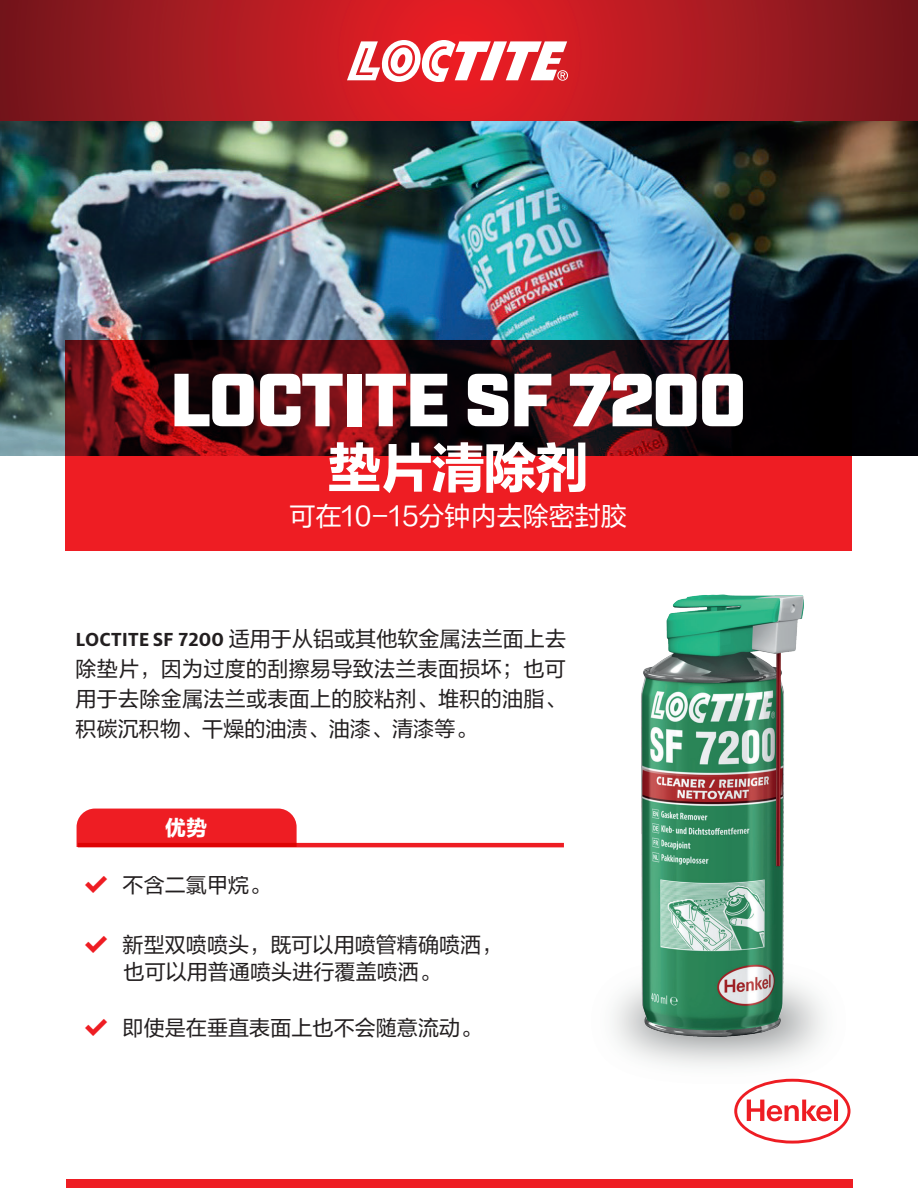
<style>
.page{position:relative;width:918px;height:1188px;background:#fff}
.page>*{position:absolute;margin:0;border:0;box-sizing:border-box;transform-origin:0 0}
.t1{font:900 75px "Industry";letter-spacing:-.025em;color:#fff}
.t2{font:53.55px "FZLTDHJW GB1 0";letter-spacing:-.03em;color:#fff}
.t3{font:26.1px "FZLTHJW GB1 0";color:#fff}
.t4{font:21px/30px "FZLTHJW GB1 0";letter-spacing:.005em;color:#231f20;text-align:justify}
.t5{font:21px "FZLTDHJW GB1 0";color:#fff}
.s1{font-family:"Henkel Milo";font-weight:700}
.s2{color:#ee1d23}
</style>
<div class="page">
<img style="left:0;top:120px;width:918px;height:335px">
<svg style="left:66px;top:340px;width:786px;height:210px;background:#8c1218"></svg>
<svg style="left:734px;top:1079px;width:116px;height:65px"></svg>
<div style="left:66px;top:1179px;width:787px;height:9px;background:#ee1d23"></div>
<img style="left:612px;top:594px;width:213px;height:456px">
<div style="left:77px;top:809px;width:220px;height:59px;background:#ee1d23;border-radius:18px"></div>
<div style="left:60px;top:847px;width:410px;height:29px;background:#fff"></div>
<svg style="left:78px;top:843px;width:486px;height:4px;background:#e61115"></svg>
<svg style="left:0;top:0;width:918px;height:120px;background:#ab1a21"></svg>
<svg style="left:347px;top:40px;width:221px;height:42px"></svg>
<h1 class="t1" style="left:170px;top:355px;width:578px">LOCTITE SF 7200</h1>
<h2 class="t2" style="left:328px;top:438px;width:263px">垫片清除剂</h2>
<p class="t3" style="left:289px;top:502px;width:339px">可在10-15分钟内去除密封胶</p>
<p class="t4" style="left:76px;top:624px;width:492px"><span class="s1">LOCTITE SF 7200</span> 适用于从铝或其他软金属法兰面上去除垫片，因为过度的刮擦易导致法兰表面损坏；也可用于去除金属法兰或表面上的胶粘剂、堆积的油脂、积碳沉积物、干燥的油渍、油漆、清漆等。</p>
<p class="t5" style="left:165px;top:816px;width:44px">优势</p>
<p class="t4" style="left:82px;top:871px;width:190px"><span class="s2">✔</span> 不含二氯甲烷。</p>
<p class="t4" style="left:124px;top:932px;width:380px;line-height:27px;text-indent:-42px"><span class="s2">✔</span> 新型双喷喷头，既可以用喷管精确喷洒，也可以用普通喷头进行覆盖喷洒。</p>
<p class="t4" style="left:82px;top:1014px;width:401px"><span class="s2">✔</span> 即使是在垂直表面上也不会随意流动。</p>
</div>
